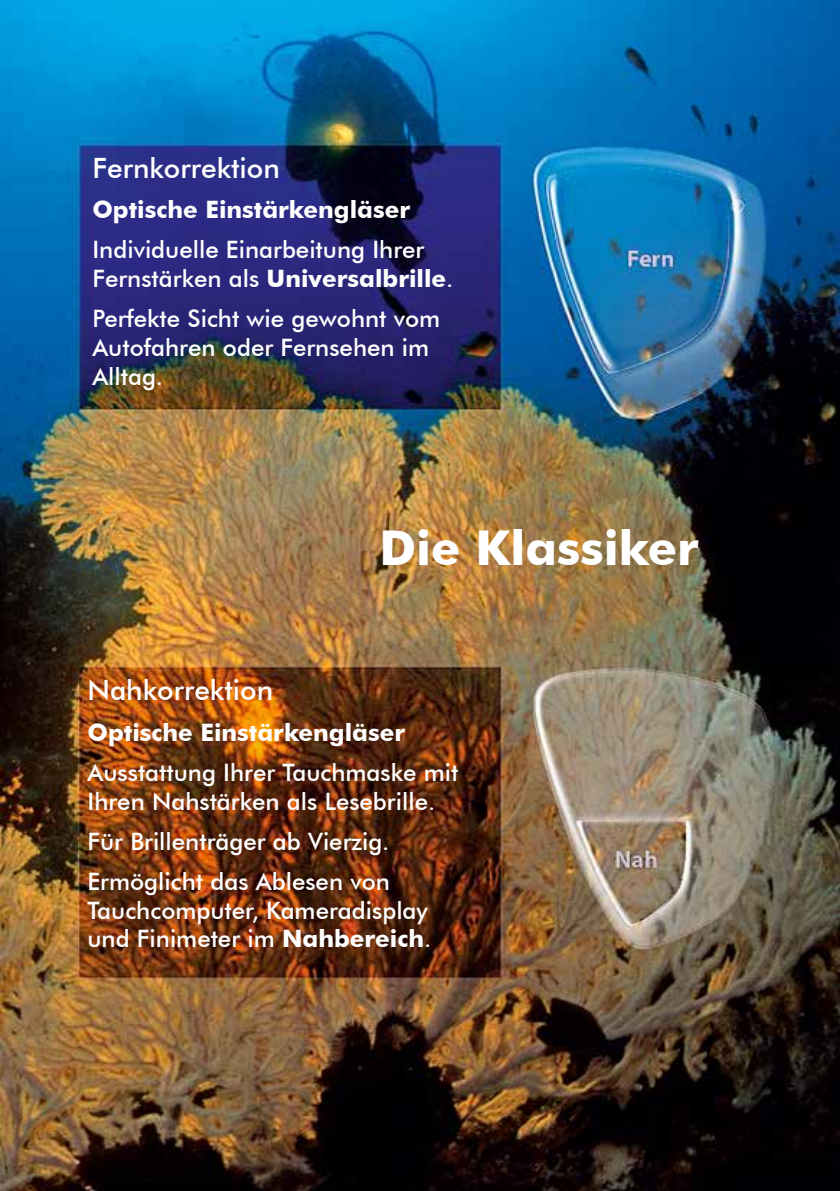
<style>
.page{position:relative;width:840px;height:1191px;background:#fff}
.page>*{position:absolute;margin:0;border:0;box-sizing:border-box;transform-origin:0 0}
.t1{font:700 48px "Futura BT";color:#fff}
.t2{font:500 28px "Futura BT";color:#fff}
.t3{font:500 24px/28.8px "Futura BT";color:#fff}
.t4{font:700 24px "Futura BT";color:#fff}
.s1{font-weight:700}
</style>
<div class="page">
<img style="left:0;top:0;width:839px;height:1191px">
<p class="t2" style="left:92px;top:151px;width:189px">Fernkorrektion</p>
<p class="t4" style="left:92px;top:195px;width:319px">Optische Einstärkengläser</p>
<p class="t3" style="left:92px;top:235px;width:362px">Individuelle Einarbeitung Ihrer<br>Fernstärken als <span class="s1">Universalbrille</span>.</p>
<p class="t3" style="left:92px;top:304px;width:349px">Perfekte Sicht wie gewohnt vom<br>Autofahren oder Fernsehen im<br>Alltag.</p>
<h1 class="t1" style="left:379px;top:519px;width:320px">Die Klassiker</h1>
<p class="t2" style="left:87px;top:673px;width:187px">Nahkorrektion</p>
<p class="t4" style="left:87px;top:717px;width:319px">Optische Einstärkengläser</p>
<p class="t3" style="left:87px;top:757px;width:372px">Ausstattung Ihrer Tauchmaske mit<br>Ihren Nahstärken als Lesebrille.</p>
<p class="t3" style="left:87px;top:821px;width:304px;line-height:40.2px">Für Brillenträger ab Vierzig.<br>Ermöglicht das Ablesen von</p>
<p class="t3" style="left:87px;top:895px;width:345px">Tauchcomputer, Kameradisplay und Finimeter im <span class="s1">Nahbereich</span>.</p>
</div>
